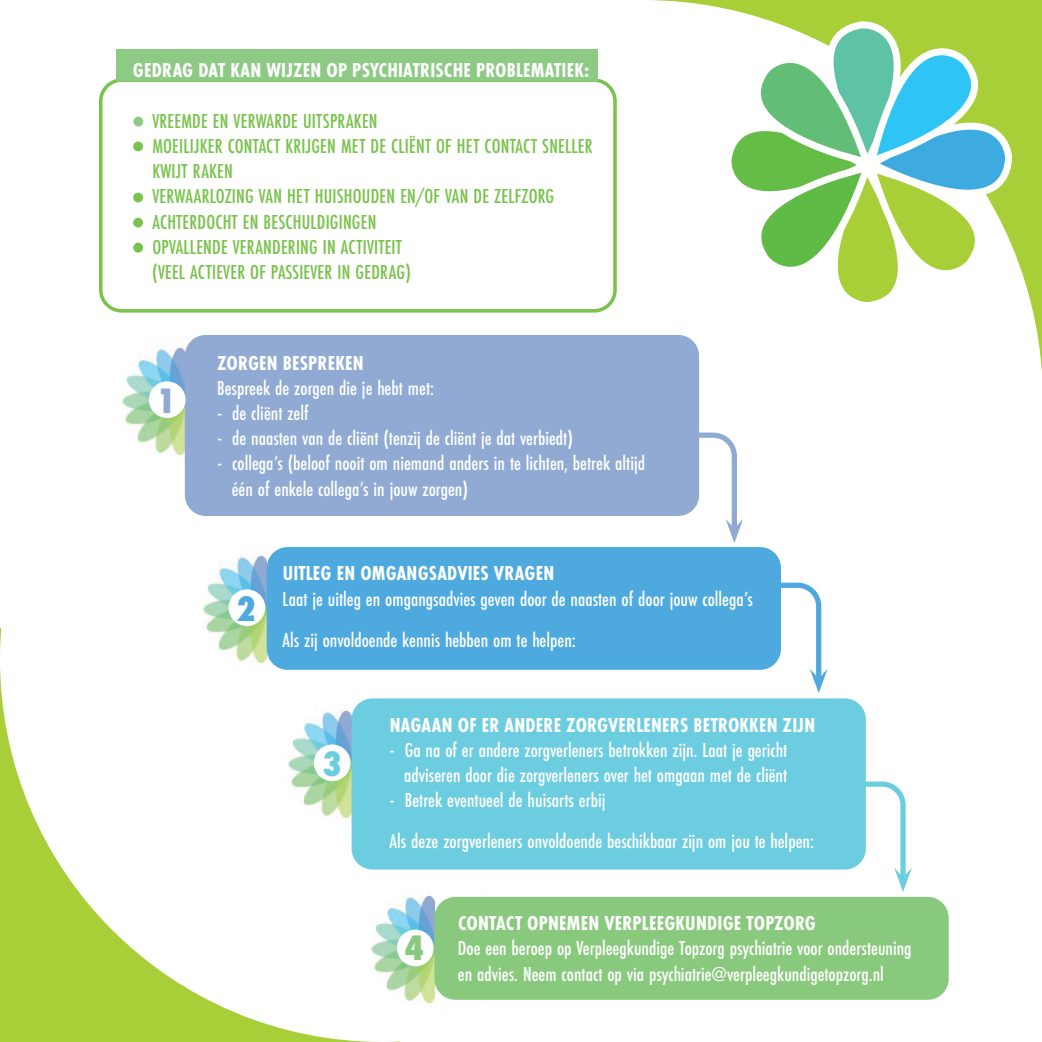
<style>
.page{position:relative;width:1042px;height:1042px;background:#fff}
.page>*{position:absolute;margin:0;border:0;box-sizing:border-box;transform-origin:0 0}
.t1{font:800 36.75px "Futura PT Cond";color:#89c97e}
.t2{font:800 36.75px "Futura PT Cond";color:#6dcde0}
.t3{font:800 36.75px "Futura PT Cond";color:#4da9de}
.t4{font:800 36.75px "Futura PT Cond";color:#90aad3}
.t5{font:500 21px/25.2px "Futura PT Cond";color:#fff}
.t6{font:500 21px/25.2px "Futura PT Cond";letter-spacing:.01em;color:#79c24b}
.t7{font:700 21px "Futura PT Cond";letter-spacing:.01em;color:#fff}
</style>
<div class="page">
<div style="left:643px;top:0;width:399px;height:412px;background:#a9cf38"></div>
<div style="left:242px;top:0;width:800px;height:801px;background:#fff;border-radius:50%"></div>
<div style="left:0;top:629px;width:400px;height:413px;background:#a9cf38"></div>
<div style="left:0;top:277px;width:765px;height:765px;background:#fff;border-radius:50%"></div>
<img style="left:361px;top:866px;width:143px;height:138px">
<div style="left:435px;top:889px;width:47px;height:120px;background:#fff"></div>
<div style="left:397px;top:929px;width:37px;height:37px;background:#fff;border-radius:50%"></div>
<img style="left:287px;top:708px;width:65px;height:111px">
<div style="left:314px;top:744px;width:36px;height:37px;background:#fff;border-radius:50%"></div>
<img style="left:202px;top:547px;width:81px;height:123px">
<svg style="left:267px;top:549px;width:13px;height:120px"></svg>
<div style="left:229px;top:589px;width:36px;height:37px;background:#fff;border-radius:50%"></div>
<img style="left:121px;top:335px;width:80px;height:133px">
<div style="left:185px;top:335px;width:514px;height:181px;background:#90aad3;border-radius:21px"></div>
<div style="left:267px;top:547px;width:514px;height:123px;background:#4da9de;border-radius:21px"></div>
<div style="left:351px;top:698px;width:515px;height:171px;background:#6dcde0;border-radius:21px"></div>
<div style="left:434px;top:897px;width:514px;height:103px;background:#89c97e;border-radius:21px"></div>
<div style="left:133px;top:117px;width:10px;height:9px;background:#8dca84;border-radius:50%"></div>
<div style="left:133px;top:141px;width:10px;height:10px;background:#79c24b;border-radius:50%"></div>
<div style="left:133px;top:193px;width:10px;height:9px;background:#79c24b;border-radius:50%"></div>
<div style="left:133px;top:218px;width:10px;height:9px;background:#79c24b;border-radius:50%"></div>
<div style="left:133px;top:243px;width:10px;height:9px;background:#79c24b;border-radius:50%"></div>
<div style="left:99px;top:78px;width:518px;height:235px;border:4px solid #79c24b;border-radius:21px"></div>
<div style="left:116px;top:49px;width:482px;height:32px;background:#8dca84"></div>
<div style="left:149px;top:381px;width:37px;height:37px;background:#fff;border-radius:50%"></div>
<svg style="left:681px;top:430px;width:62px;height:113px"></svg>
<svg style="left:733px;top:582px;width:94px;height:111px"></svg>
<svg style="left:817px;top:779px;width:95px;height:113px"></svg>
<svg style="left:727px;top:9px;width:289px;height:294px"></svg>
<p class="t7" style="left:133px;top:58px;width:458px">GEDRAG DAT KAN WIJZEN OP PSYCHIATRISCHE PROBLEMATIEK:</p>
<p class="t6" style="left:152px;top:109px;width:442px">VREEMDE EN VERWARDE UITSPRAKEN<br>MOEILIJKER CONTACT KRIJGEN MET DE CLIËNT OF HET CONTACT SNELLER KWIJT RAKEN<br>VERWAARLOZING VAN HET HUISHOUDEN EN/OF VAN DE ZELFZORG ACHTERDOCHT EN BESCHULDIGINGEN<br>OPVALLENDE VERANDERING IN ACTIVITEIT<br>(VEEL ACTIEVER OF PASSIEVER IN GEDRAG)</p>
<h1 class="t4" style="left:156px;top:379px;width:21px">1</h1>
<p class="t7" style="left:217px;top:350px;width:148px">ZORGEN BESPREKEN</p>
<p class="t5" style="left:217px;top:375px;width:218px">Bespreek de zorgen die je hebt met:</p>
<p class="t5" style="left:217px;top:401px;width:93px">- de cliënt zelf</p>
<p class="t5" style="left:217px;top:426px;width:357px">- de naasten van de cliënt (tenzij de cliënt je dat verbiedt)</p>
<p class="t5" style="left:232px;top:451px;width:415px;text-indent:-15px">- collega’s (beloof nooit om niemand anders in te lichten, betrek altijd één of enkele collega’s in jouw zorgen)</p>
<h1 class="t3" style="left:236px;top:587px;width:21px">2</h1>
<p class="t7" style="left:283px;top:561px;width:273px">UITLEG EN OMGANGSADVIES VRAGEN</p>
<p class="t5" style="left:283px;top:578px;width:472px;line-height:40.9px">Laat je uitleg en omgangsadvies geven door de naasten of door jouw collega’s<br>Als zij onvoldoende kennis hebben om te helpen:</p>
<h1 class="t2" style="left:322px;top:742px;width:21px">3</h1>
<p class="t7" style="left:390px;top:712px;width:427px">NAGAAN OF ER ANDERE ZORGVERLENERS BETROKKEN ZIJN</p>
<p class="t5" style="left:390px;top:738px;width:399px;text-align:right">- Ga na of er andere zorgverleners betrokken zijn. Laat je gericht adviseren door die zorgverleners over het omgaan met de cliënt</p>
<p class="t5" style="left:390px;top:780px;width:426px;line-height:40.9px">- Betrek eventueel de huisarts erbij<br>Als deze zorgverleners onvoldoende beschikbaar zijn om jou te helpen:</p>
<h1 class="t1" style="left:404px;top:926px;width:21px">4</h1>
<p class="t7" style="left:458px;top:910px;width:359px">CONTACT OPNEMEN VERPLEEGKUNDIGE TOPZORG</p>
<p class="t5" style="left:458px;top:936px;width:455px">Doe een beroep op Verpleegkundige Topzorg psychiatrie voor ondersteuning en advies. Neem contact op via psychiatrie@verpleegkundigetopzorg.nl</p>
</div>
